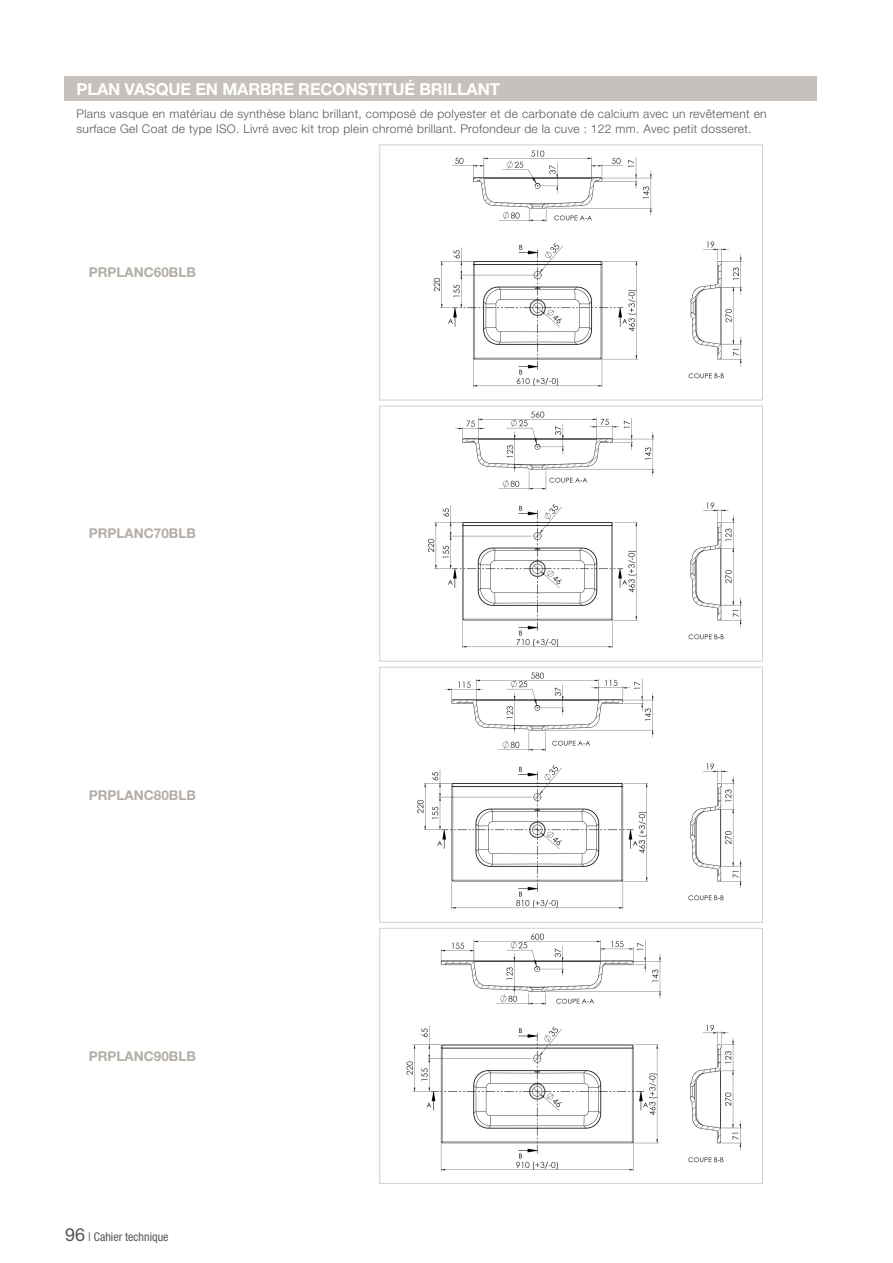
<style>
.page{position:relative;width:893px;height:1263px;background:#fff}
.page>*{position:absolute;margin:0;border:0;box-sizing:border-box;transform-origin:0 0}
.titre_tableau{font:700 16.5px "Helvetica Neue LT Std";letter-spacing:-.01em;color:#fff}
.ref{font:700 13.5px "Helvetica Neue LT Std";color:#b3ada5}
.intro_tab{font:300 12px/14.4px "Helvetica Neue LT Std";letter-spacing:.025em;color:#57585a}
.t1{font:condensed 12px "Helvetica Neue LT Std";color:#57585a}
.s1{font-stretch:normal;font-size:18px}
</style>
<div class="page">
<div style="left:64px;top:77px;width:752px;height:24px;background:#c6c1bc"></div>
<img style="left:433px;top:150px;width:310px;height:238px">
<div style="left:379px;top:144px;width:384px;height:256px;border:1px solid #d5d1cb"></div>
<img style="left:427px;top:411px;width:316px;height:238px">
<div style="left:379px;top:406px;width:384px;height:255px;border:1px solid #d5d1cb"></div>
<img style="left:417px;top:672px;width:325px;height:238px">
<div style="left:379px;top:667px;width:384px;height:256px;border:1px solid #d5d1cb"></div>
<img style="left:406px;top:933px;width:336px;height:239px">
<div style="left:379px;top:928px;width:384px;height:256px;border:1px solid #d5d1cb"></div>
<p class="titre_tableau" style="left:77px;top:79px;width:425px">PLAN VASQUE EN MARBRE RECONSTITUÉ BRILLANT</p>
<p class="intro_tab" style="left:77px;top:107px;width:692px">Plans vasque en matériau de synthèse blanc brillant, composé de polyester et de carbonate de calcium avec un revêtement en surface Gel Coat de type ISO. Livré avec kit trop plein chromé brillant. Profondeur de la cuve : 122 mm. Avec petit dosseret.</p>
<p class="ref" style="left:89px;top:264px;width:109px">PRPLANC60BLB</p>
<p class="ref" style="left:89px;top:525px;width:109px">PRPLANC70BLB</p>
<p class="ref" style="left:89px;top:786px;width:109px">PRPLANC80BLB</p>
<p class="ref" style="left:89px;top:1047px;width:109px">PRPLANC90BLB</p>
<p class="t1" style="left:65px;top:1230px;width:105px"><span class="s1">96</span> | Cahier technique</p>
</div>
